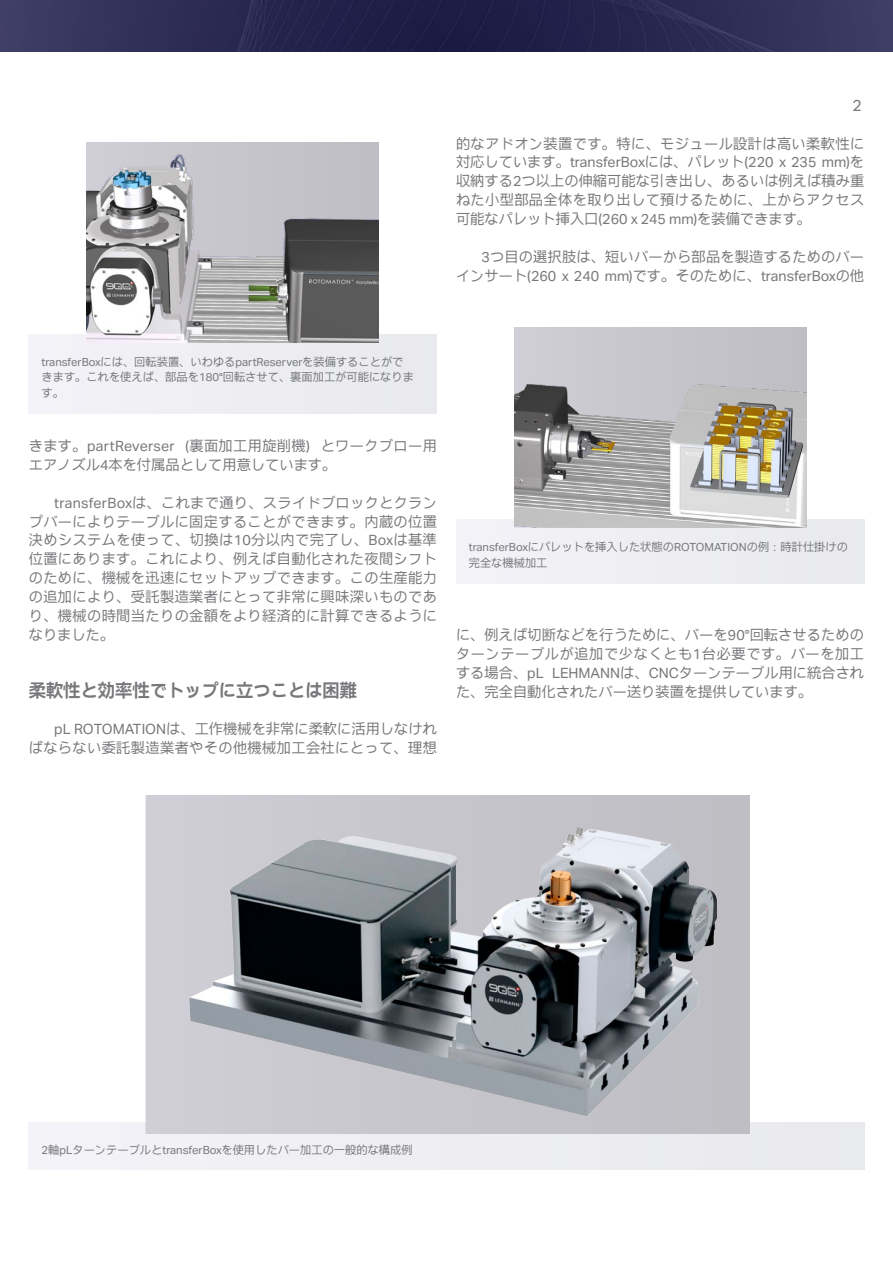
<style>
.page{position:relative;width:893px;height:1263px;background:#fff}
.page>*{position:absolute;margin:0;border:0;box-sizing:border-box;transform-origin:0 0}
.Zwischentitel{font:700 18px "Aktiv Grotesk JP";color:#77787b;scale:.96 1}
.t1{font:15.75px "Aktiv Grotesk JP";color:#77787b}
.Grundtext{font:14.25px/18.9px "Aktiv Grotesk JP";color:#77787b;text-align:justify}
.Legende{font:11.25px/15.8px "Aktiv Grotesk JP";color:#77787b}
</style>
<div class="page">
<img style="left:0;top:0;width:893px;height:51px">
<div style="left:29px;top:1122px;width:835px;height:47px;background:#eeeef2"></div>
<div style="left:29px;top:334px;width:408px;height:79px;background:#eeeef2"></div>
<img style="left:87px;top:142px;width:292px;height:201px">
<div style="left:456px;top:519px;width:408px;height:64px;background:#eeeef2"></div>
<img style="left:514px;top:327px;width:292px;height:201px">
<img style="left:146px;top:795px;width:603px;height:338px">
<p class="t1" style="left:852px;top:94px;width:11px">2</p>
<p class="Grundtext" style="left:456px;top:133px;width:410px">的なアドオン装置です。特に、モジュール設計は高い柔軟性に対応しています。transferBoxには、パレット(220 x 235 mm)を収納する2つ以上の伸縮可能な引き出し、あるいは例えば積み重ねた小型部品全体を取り出して預けるために、上からアクセス可能なパレット挿入口(260 x 245 mm)を装備できます。</p>
<p class="Grundtext" style="left:456px;top:247px;width:410px;text-align:right">3つ目の選択肢は、短いバーから部品を製造するためのバー<br>インサート(260 x 240 mm)です。そのために、transferBoxの他</p>
<p class="Legende" style="left:42px;top:353px;width:374px">transferBoxには、回転装置、いわゆるpartReserverを装備することができます。これを使えば、部品を180°回転させて、裏面加工が可能になります。</p>
<p class="Grundtext" style="left:29px;top:436px;width:410px">きます。partReverser（裏面加工用旋削機）とワークブロー用エアノズル4本を付属品として用意しています。</p>
<p class="Grundtext" style="left:29px;top:492px;width:410px;text-indent:26px">transferBoxは、これまで通り、スライドブロックとクランプバーによりテーブルに固定することができます。内蔵の位置決めシステムを使って、切換は10分以内で完了し、Boxは基準位置にあります。これにより、例えば自動化された夜間シフトのために、機械を迅速にセットアップできます。この生産能力の追加により、受託製造業者にとって非常に興味深いものであり、機械の時間当たりの金額をより経済的に計算できるようになりました。</p>
<p class="Zwischentitel" style="left:29px;top:678px;width:343px">柔軟性と効率性でトップに立つことは困難</p>
<p class="Grundtext" style="left:29px;top:719px;width:410px;text-align:right">pL ROTOMATIONは、工作機械を非常に柔軟に活用しなけれ<br>ばならない委託製造業者やその他機械加工会社にとって、理想</p>
<p class="Legende" style="left:469px;top:538px;width:381px">transferBoxにパレットを挿入した状態のROTOMATIONの例：時計仕掛けの完全な機械加工</p>
<p class="Grundtext" style="left:456px;top:625px;width:410px">に、例えば切断などを行うために、バーを90°回転させるためのターンテーブルが追加で少なくとも1台必要です。バーを加工する場合、pL LEHMANNは、CNCターンテーブル用に統合された、完全自動化されたバー送り装置を提供しています。</p>
<p class="Legende" style="left:42px;top:1141px;width:373px">2軸pLターンテーブルとtransferBoxを使用したバー加工の一般的な構成例</p>
</div>
